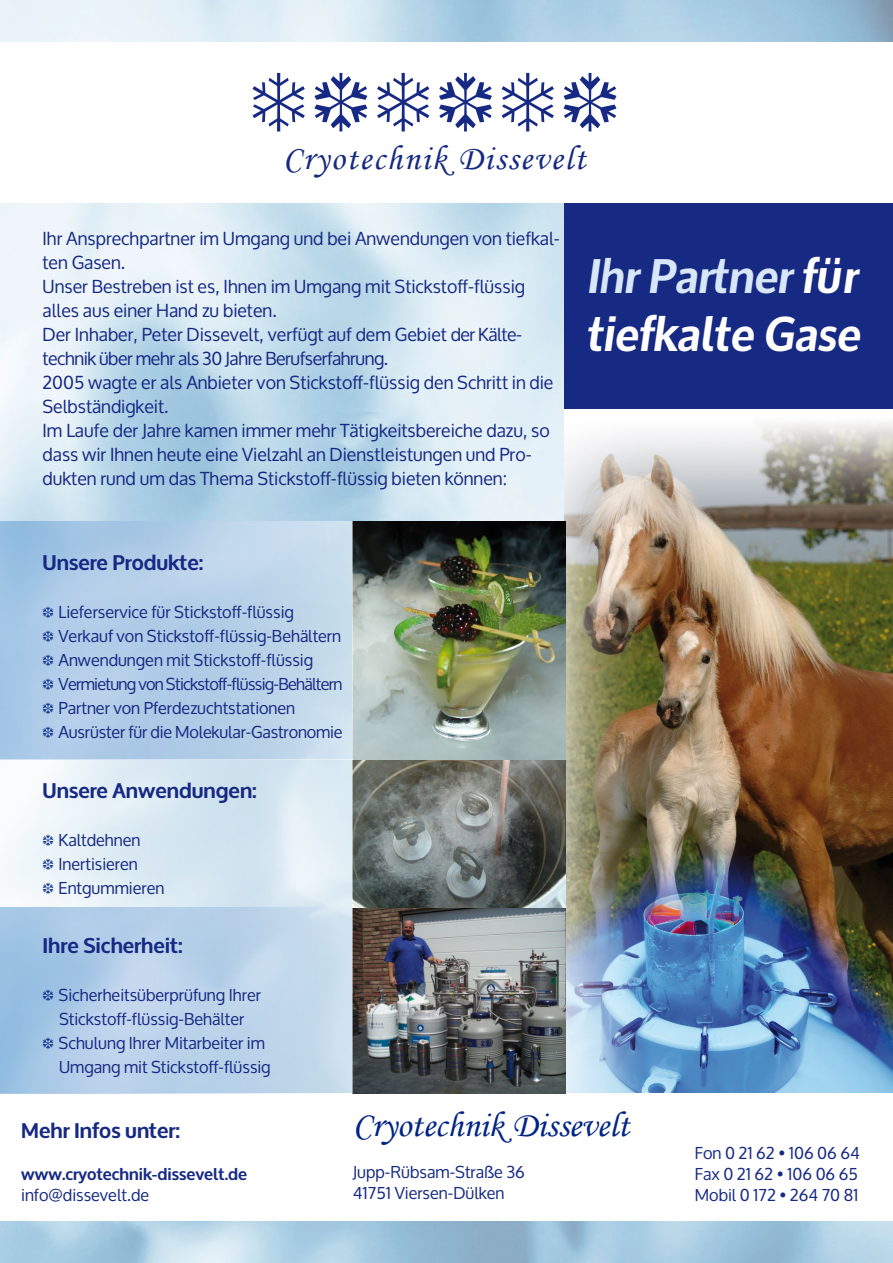
<style>
.page{position:relative;width:893px;height:1263px;background:#fff}
.page>*{position:absolute;margin:0;border:0;box-sizing:border-box;transform-origin:0 0}
.t1{font:84.3px "Zapf Dingbats ITC";color:#162983}
.t2{font:italic 700 48px/57.6px "Oxygen";color:#fff}
.t3{font:36px "Monotype Corsiva";color:#002486}
.t4{font:34.8px "Monotype Corsiva";letter-spacing:.05em;color:#162983}
.t5{font:700 21px "Oxygen";color:#162983}
.t6{font:18px/24px "Oxygen";color:#162983}
.t7{font:16.5px/24px "Oxygen";color:#162983}
.t8{font:700 16.5px "Oxygen";color:#162983}
.s1{color:#002486}
.s2{color:#d8e7f7}
</style>
<div class="page">
<img style="left:0;top:0;width:893px;height:1263px">
<div style="left:0;top:43px;width:893px;height:160px;background:#fff"></div>
<div style="left:565px;top:203px;width:328px;height:890px;background:#162983"></div>
<img style="left:565px;top:409px;width:328px;height:684px">
<div style="left:0;top:1093px;width:893px;height:127px;background:#fff"></div>
<img style="left:353px;top:522px;width:212px;height:571px">
<svg style="left:0;top:522px;width:353px;height:238px;background:#b4cfe8"></svg>
<svg style="left:0;top:907px;width:353px;height:186px;background:#b6d0e8"></svg>
<svg style="left:0;top:760px;width:353px;height:147px"></svg>
<h1 class="t1" style="left:250px;top:63px;width:371px">❄❆❄❆❄❆</h1>
<h3 class="t4" style="left:283px;top:137px;width:304px">Cryotechnik Dissevelt</h3>
<p class="t6" style="left:43px;top:227px;width:519px">Ihr Ansprechpartner im Umgang und bei Anwendungen von tiefkal&shy;ten Gasen.<br>Unser Bestreben ist es, Ihnen im Umgang mit Stickstoff-flüssig alles aus einer Hand zu bieten.<br>Der Inhaber, Peter Dissevelt, verfügt auf dem Gebiet der Kälte&shy;technik über mehr als 30 Jahre Berufserfahrung.<br>2005 wagte er als Anbieter von Stickstoff-flüssig den Schritt in die Selbständigkeit.<br>Im Laufe der Jahre kamen immer mehr Tätigkeitsbereiche dazu, so dass wir Ihnen heute eine Vielzahl an Dienstleistungen und Pro&shy;dukten rund um das Thema Stickstoff-flüssig bieten können:</p>
<p class="t5" style="left:43px;top:549px;width:162px">Unsere Produkte:</p>
<p class="t7" style="left:43px;top:600px;width:301px"><span class="s1">❆</span> Lieferservice für Stickstoff-flüssig<br><span class="s1">❆</span> Verkauf von Stickstoff-flüssig-Behältern <span class="s1">❆</span> Anwendungen mit Stickstoff-flüssig<br><span class="s1">❆</span> Vermietung von Stickstoff-flüssig-Behältern <span class="s1">❆</span> Partner von Pferdezuchtstationen<br><span class="s1">❆</span> Ausrüster für die Molekular-Gastronomie</p>
<p class="t5" style="left:43px;top:778px;width:216px">Unsere Anwendungen:</p>
<p class="t7" style="left:43px;top:829px;width:123px"><span class="s1">❆</span> Kaltdehnen<br><span class="s1">❆</span> Inertisieren<br><span class="s1">❆</span> Entgummieren</p>
<p class="t5" style="left:43px;top:933px;width:142px">Ihre Sicherheit:</p>
<p class="t7" style="left:43px;top:983px;width:220px"><span class="s1">❆</span> Sicherheitsüberprüfung Ihrer</p>
<p class="t7" style="left:59px;top:1007px;width:187px">Stickstoff-flüssig-Behälter</p>
<p class="t7" style="left:43px;top:1031px;width:224px"><span class="s1">❆</span> Schulung Ihrer Mitarbeiter im</p>
<p class="t7" style="left:59px;top:1055px;width:213px">Umgang mit Stickstoff-flüssig</p>
<h2 class="t2" style="left:586px;top:249px;width:275px"><span class="s2">Ihr Partner</span> für tiefkalte Gase</h2>
<p class="t5" style="left:21px;top:1118px;width:160px">Mehr Infos unter:</p>
<p class="t8" style="left:21px;top:1164px;width:227px">www.cryotechnik-dissevelt.de</p>
<p class="t7" style="left:21px;top:1183px;width:129px">info@dissevelt.de</p>
<h3 class="t3" style="left:353px;top:1103px;width:278px">Cryotechnik Dissevelt</h3>
<p class="t7" style="left:353px;top:1162px;width:174px;line-height:21px">Jupp-Rübsam-Straße 36<br>41751 Viersen-Dülken</p>
<p class="t7" style="left:695px;top:1143px;width:166px;line-height:21px;text-align:justify">Fon 0 21 62 • 106 06 64<br>Fax 0 21 62 • 106 06 65<br>Mobil 0 172 • 264 70 81</p>
</div>
